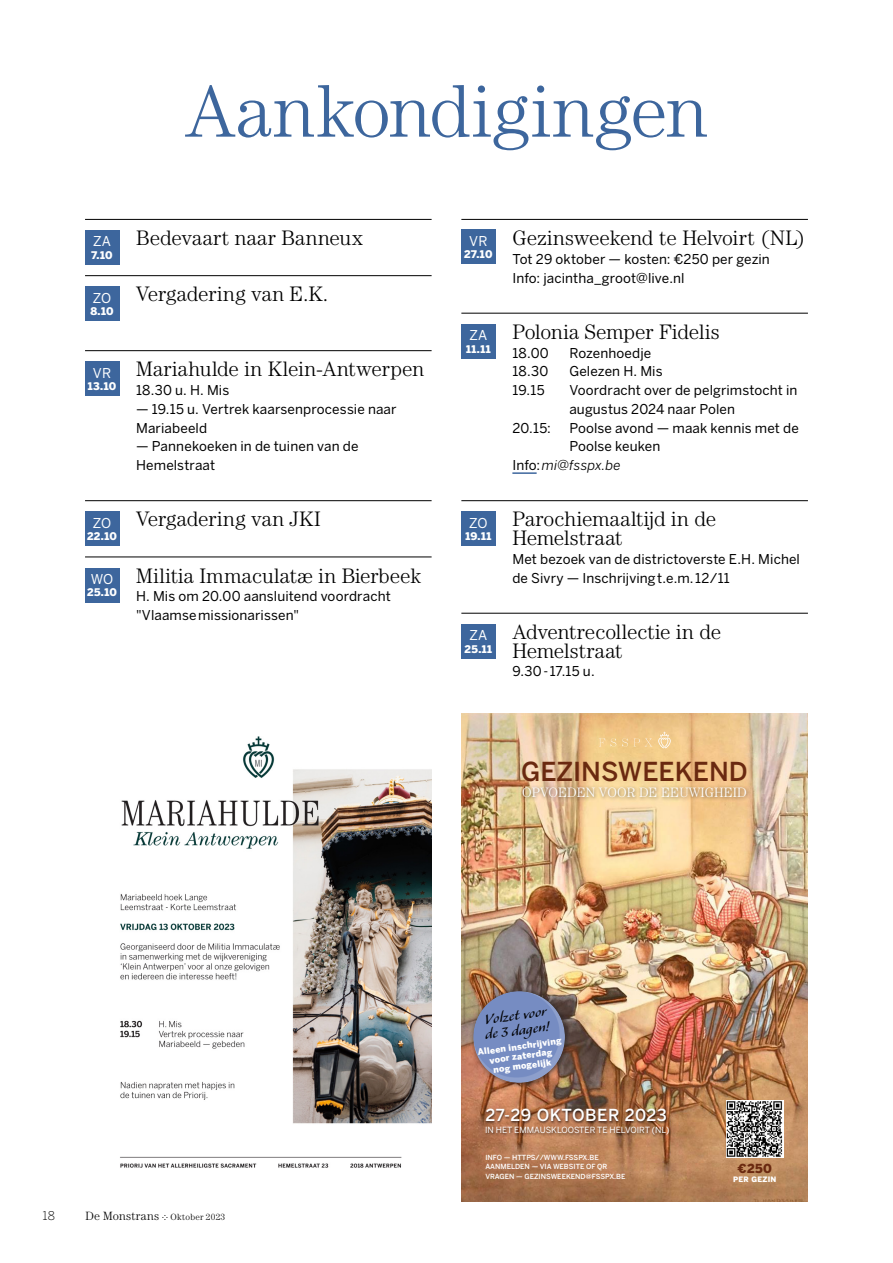
<style>
.page{position:relative;width:893px;height:1263px;background:#fff}
.page>*{position:absolute;margin:0;border:0;box-sizing:border-box;transform-origin:0 0}
.t1{font:300 75px "Century Std";letter-spacing:.015em;color:#3d669d}
.t2{font:500 25.95px "Benton Sans";color:#6a2910}
._1__titel{font:300 21px/18.8px "Century Std";color:#000001}
.t3{font:16.95px/15.1px "Alexa Std";color:#000001}
.t4{font:500 16.5px "Benton Sans";letter-spacing:.03em;color:#fff}
.t5{font:300 13.65px "Century Std";color:#fff}
._2__info{font:13.5px/18.8px "Benton Sans";letter-spacing:.01em;color:#000001}
._3__dag{font:13.5px "Benton Sans";letter-spacing:.01em;color:#fff}
._2__info-2{font:italic 13.5px "Benton Sans";letter-spacing:.01em;color:#000001}
.t6{font:900 12.3px "Benton Sans";color:#6a2910}
.t7{font:300 12px "Century Std";letter-spacing:.025em;color:#000001}
.t8{font:300 12px "Benton Sans";color:#000001}
._4__datum{font:900 10.5px "Benton Sans";letter-spacing:.03em;color:#fff}
.t9{font:900 8.7px/9.9px "Benton Sans";color:#fff;text-align:center}
.t10{font:8.4px "Benton Sans";color:#fff}
.t11{font:900 7.35px "Benton Sans";letter-spacing:.035em;color:#fff}
.t12{font:500 7.05px/9.4px "Benton Sans";color:#fff}
.s1{font-style:normal}
.s2{font-size:9px}
</style>
<div class="page">
<hr style="left:85px;top:219px;width:347px;height:1px;background:#000">
<hr style="left:85px;top:275px;width:347px;height:1px;background:#000">
<hr style="left:85px;top:350px;width:347px;height:1px;background:#000">
<hr style="left:85px;top:500px;width:347px;height:1px;background:#000">
<hr style="left:85px;top:557px;width:347px;height:1px;background:#000">
<hr style="left:461px;top:219px;width:347px;height:1px;background:#000">
<hr style="left:461px;top:313px;width:347px;height:1px;background:#000">
<hr style="left:512px;top:472px;width:25px;height:2px;background:#3d669d">
<hr style="left:461px;top:500px;width:347px;height:1px;background:#000">
<hr style="left:461px;top:613px;width:347px;height:1px;background:#000">
<div style="left:85px;top:231px;width:34px;height:34px;background:#3d669d"></div>
<div style="left:85px;top:287px;width:34px;height:34px;background:#3d669d"></div>
<div style="left:85px;top:362px;width:34px;height:34px;background:#3d669d"></div>
<div style="left:85px;top:512px;width:34px;height:34px;background:#3d669d"></div>
<div style="left:85px;top:568px;width:34px;height:34px;background:#3d669d"></div>
<div style="left:461px;top:230px;width:34px;height:34px;background:#3d669d"></div>
<div style="left:461px;top:324px;width:34px;height:34px;background:#3d669d"></div>
<div style="left:461px;top:512px;width:34px;height:34px;background:#3d669d"></div>
<div style="left:461px;top:624px;width:34px;height:34px;background:#3d669d"></div>
<img style="left:120px;top:736px;width:312px;height:432px">
<img style="left:461px;top:714px;width:347px;height:488px">
<div style="left:485px;top:1125px;width:187px;height:13px;background:#231f20;opacity:.75"></div>
<div style="left:520px;top:784px;width:231px;height:17px;background:#231f20;opacity:.75"></div>
<div style="left:484px;top:1107px;width:185px;height:17px;background:#231f20;opacity:.75"></div>
<svg style="left:599px;top:739px;width:6px;height:7px"></svg>
<svg style="left:611px;top:738px;width:5px;height:8px"></svg>
<svg style="left:622px;top:738px;width:30px;height:8px"></svg>
<svg style="left:658px;top:732px;width:13px;height:16px"></svg>
<img style="left:726px;top:1100px;width:57px;height:58px">
<div style="left:469px;top:986px;width:103px;height:103px;background:#231f20;opacity:.75"></div>
<div style="left:471px;top:990px;width:94px;height:94px;background:#fff;opacity:.17"></div>
<p class="t1" style="left:185px;top:68px;width:524px">Aankondigingen</p>
<p class="_3__dag" style="left:93px;top:234px;width:20px">ZA</p>
<p class="_4__datum" style="left:91px;top:249px;width:23px">7.10</p>
<p class="_3__dag" style="left:93px;top:290px;width:20px">ZO</p>
<p class="_4__datum" style="left:90px;top:305px;width:25px">8.10</p>
<p class="_3__dag" style="left:93px;top:365px;width:20px">VR</p>
<p class="_4__datum" style="left:88px;top:380px;width:30px">13.10</p>
<p class="_3__dag" style="left:93px;top:515px;width:20px">ZO</p>
<p class="_4__datum" style="left:87px;top:530px;width:32px">22.10</p>
<p class="_3__dag" style="left:91px;top:571px;width:24px">WO</p>
<p class="_4__datum" style="left:87px;top:586px;width:31px">25.10</p>
<p class="_1__titel" style="left:136px;top:228px;width:229px">Bedevaart naar Banneux</p>
<p class="_1__titel" style="left:136px;top:284px;width:194px">Vergadering van E.K.</p>
<p class="_1__titel" style="left:136px;top:359px;width:289px">Mariahulde in Klein-Antwerpen</p>
<p class="_2__info" style="left:136px;top:381px;width:95px">18.30 u. H. Mis</p>
<p class="_2__info" style="left:136px;top:399px;width:262px">— 19.15 u. Vertrek kaarsenprocessie naar<br>Mariabeeld</p>
<p class="_2__info" style="left:136px;top:437px;width:224px">— Pannekoeken in de tuinen van de<br>Hemelstraat</p>
<p class="_1__titel" style="left:136px;top:509px;width:186px">Vergadering van JKI</p>
<p class="_1__titel" style="left:136px;top:566px;width:287px">Militia Immaculatæ in Bierbeek</p>
<p class="_2__info" style="left:136px;top:587px;width:256px">H. Mis om 20.00 aansluitend voordracht "Vlaamse missionarissen"</p>
<p class="_3__dag" style="left:469px;top:233px;width:20px">VR</p>
<p class="_4__datum" style="left:464px;top:248px;width:30px">27.10</p>
<p class="_3__dag" style="left:469px;top:327px;width:20px">ZA</p>
<p class="_4__datum" style="left:466px;top:342px;width:26px">11.11</p>
<p class="_3__dag" style="left:469px;top:515px;width:20px">ZO</p>
<p class="_4__datum" style="left:465px;top:530px;width:28px">19.11</p>
<p class="_3__dag" style="left:469px;top:627px;width:20px">ZA</p>
<p class="_4__datum" style="left:465px;top:642px;width:29px">25.11</p>
<p class="_1__titel" style="left:512px;top:228px;width:294px">Gezinsweekend te Helvoirt (NL)</p>
<p class="_2__info" style="left:512px;top:249px;width:259px">Tot 29 oktober — kosten: €250 per gezin<br>Info: jacintha_groot@live.nl</p>
<p class="_1__titel" style="left:512px;top:322px;width:209px">Polonia Semper Fidelis</p>
<p class="_2__info" style="left:512px;top:343px;width:38px">18.00</p>
<p class="_2__info" style="left:569px;top:343px;width:83px">Rozenhoedje</p>
<p class="_2__info" style="left:512px;top:362px;width:37px">18.30</p>
<p class="_2__info" style="left:569px;top:362px;width:95px">Gelezen H. Mis</p>
<p class="_2__info" style="left:512px;top:381px;width:34px">19.15</p>
<p class="_2__info" style="left:569px;top:381px;width:230px">Voordracht over de pelgrimstocht in augustus 2024 naar Polen</p>
<p class="_2__info" style="left:512px;top:418px;width:40px">20.15:</p>
<p class="_2__info" style="left:569px;top:418px;width:231px">Poolse avond — maak kennis met de</p>
<p class="_2__info" style="left:569px;top:437px;width:93px">Poolse keuken</p>
<p class="_2__info-2" style="left:512px;top:456px;width:110px"><span class="s1">Info:</span> mi@fsspx.be</p>
<p class="_1__titel" style="left:512px;top:509px;width:205px">Parochiemaaltijd in de<br>Hemelstraat</p>
<p class="_2__info" style="left:512px;top:549px;width:289px">Met bezoek van de districtoverste E.H. Michel de Sivry — Inschrijving t.e.m. 12/11</p>
<p class="_1__titel" style="left:512px;top:622px;width:210px">Adventrecollectie in de<br>Hemelstraat</p>
<p class="_2__info" style="left:512px;top:662px;width:84px">9.30 - 17.15 u.</p>
<p class="t2" style="left:521px;top:756px;width:228px">GEZINSWEEKEND</p>
<p class="t5" style="left:522px;top:784px;width:226px">OPVOEDEN VOOR DE EEUWIGHEID</p>
<p class="t3" style="left:482px;top:1013px;width:67px;rotate:-8deg">Volzet voor de 3 dagen!</p>
<p class="t9" style="left:477px;top:1047px;width:86px;rotate:-8deg">Alleen inschrijving voor zaterdag<br>nog mogelijk</p>
<p class="t4" style="left:485px;top:1105px;width:183px">27-29 OKTOBER 2023</p>
<p class="t12" style="left:485px;top:1152px;width:142px">INFO — HTTPS//WWW.FSSPX.BE<br>AANMELDEN — VIA WEBSITE OF QR<br>VRAGEN — GEZINSWEEKEND@FSSPX.BE</p>
<p class="t6" style="left:737px;top:1161px;width:36px">€250</p>
<p class="t11" style="left:733px;top:1175px;width:45px">PER GEZIN</p>
<p class="t10" style="left:485px;top:1125px;width:186px">IN HET EMMAUSKLOOSTER TE HELVOIRT (NL)</p>
<p class="t8" style="left:43px;top:1209px;width:14px">18</p>
<p class="t7" style="left:85px;top:1209px;width:141px">De Monstrans <span class="s2">Oktober 2023</span></p>
</div>
